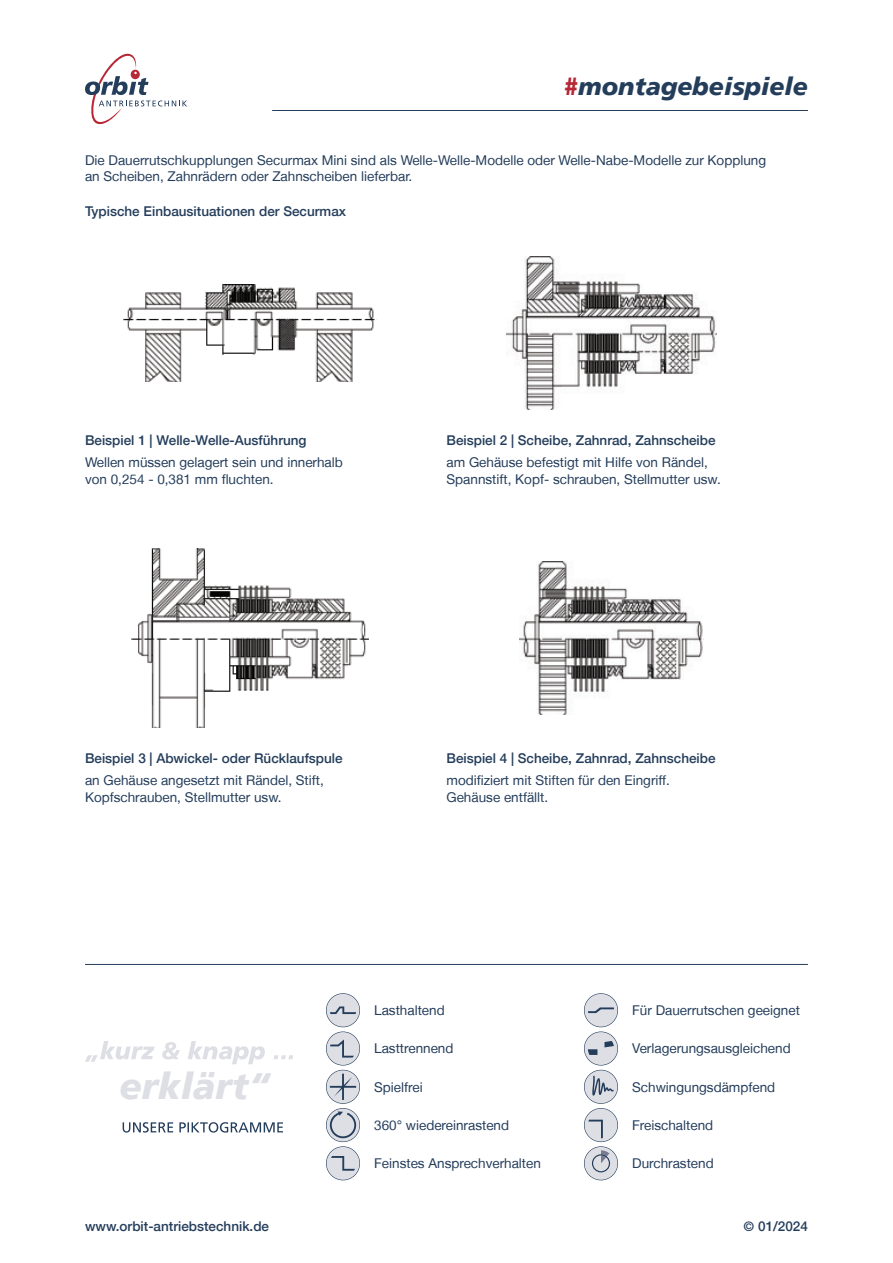
<style>
.page{position:relative;width:893px;height:1263px;background:#fff}
.page>*{position:absolute;margin:0;border:0;box-sizing:border-box;transform-origin:0 0}
.t1{font:italic 900 36.75px "Frutiger LT";color:#dedfe5}
.t2{font:italic 900 24.75px "Frutiger LT";color:#243d5b}
.t3{font:13.5px/16.2px "Helvetica Neue LT";color:#243d5b}
.t4{font:500 13.5px "Helvetica Neue LT";color:#243d5b}
.s1{color:#b72837}
.s2{font-family:"Frutiger LT Pro";font-weight:400}
</style>
<div class="page">
<svg style="left:584px;top:1146px;width:34px;height:34px"></svg>
<svg style="left:585px;top:1147px;width:32px;height:33px"></svg>
<svg style="left:584px;top:1108px;width:34px;height:34px"></svg>
<svg style="left:584px;top:1070px;width:34px;height:34px"></svg>
<svg style="left:584px;top:1031px;width:34px;height:34px"></svg>
<svg style="left:584px;top:993px;width:34px;height:34px"></svg>
<svg style="left:585px;top:994px;width:32px;height:147px"></svg>
<svg style="left:326px;top:1146px;width:34px;height:34px"></svg>
<svg style="left:327px;top:1147px;width:32px;height:33px"></svg>
<svg style="left:326px;top:1108px;width:34px;height:34px"></svg>
<svg style="left:326px;top:1070px;width:34px;height:34px"></svg>
<svg style="left:326px;top:1031px;width:34px;height:34px"></svg>
<svg style="left:326px;top:993px;width:34px;height:34px"></svg>
<svg style="left:327px;top:994px;width:32px;height:147px"></svg>
<svg style="left:85px;top:1041px;width:208px;height:23px"></svg>
<svg style="left:123px;top:1122px;width:160px;height:10px"></svg>
<hr style="left:85px;top:964px;width:723px;height:1px;background:#243d5b">
<svg style="left:85px;top:53px;width:102px;height:72px"></svg>
<hr style="left:272px;top:110px;width:536px;height:1px;background:#243d5b">
<img style="left:124px;top:285px;width:251px;height:97px">
<img style="left:506px;top:257px;width:211px;height:153px">
<img style="left:132px;top:548px;width:236px;height:180px">
<img style="left:519px;top:561px;width:184px;height:153px">
<h2 class="t2" style="left:563px;top:71px;width:246px"><span class="s1">#</span>montagebeispiele</h2>
<p class="t3" style="left:85px;top:152px;width:683px">Die Dauerrutschkupplungen Securmax Mini sind als Welle-Welle-Modelle oder Welle-Nabe-Modelle zur Kopplung an Scheiben, Zahnrädern oder Zahnscheiben lieferbar.</p>
<p class="t4" style="left:85px;top:203px;width:263px">Typische Einbausituationen der Securmax</p>
<p class="t4" style="left:85px;top:432px;width:223px">Beispiel 1 | Welle-Welle-Ausführung</p>
<p class="t3" style="left:85px;top:454px;width:259px">Wellen müssen gelagert sein und innerhalb von 0,254 - 0,381 mm fluchten.</p>
<p class="t4" style="left:446px;top:432px;width:271px">Beispiel 2 | Scheibe, Zahnrad, Zahnscheibe</p>
<p class="t3" style="left:446px;top:454px;width:276px">am Gehäuse befestigt mit Hilfe von Rändel,<br>Spannstift, Kopf- schrauben, Stellmutter usw.</p>
<p class="t4" style="left:85px;top:750px;width:259px">Beispiel 3 | Abwickel- oder Rücklaufspule</p>
<p class="t3" style="left:85px;top:772px;width:240px">an Gehäuse angesetzt mit Rändel, Stift,<br>Kopfschrauben, Stellmutter usw.</p>
<p class="t4" style="left:446px;top:750px;width:271px">Beispiel 4 | Scheibe, Zahnrad, Zahnscheibe</p>
<p class="t3" style="left:446px;top:772px;width:225px">modifiziert mit Stiften für den Eingriff.<br>Gehäuse entfällt.</p>
<h1 class="t1" style="left:120px;top:1064px;width:152px">erklärt“</h1>
<p class="t3" style="left:374px;top:1002px;width:72px">Lasthaltend</p>
<p class="t3" style="left:374px;top:1040px;width:81px">Lasttrennend</p>
<p class="t3" style="left:374px;top:1078px;width:50px">Spielfrei</p>
<p class="t3" style="left:374px;top:1117px;width:136px">360° wiedereinrastend</p>
<p class="t3" style="left:374px;top:1155px;width:168px">Feinstes Ansprechverhalten</p>
<p class="t3" style="left:632px;top:1002px;width:169px">Für Dauerrutschen geeignet</p>
<p class="t3" style="left:632px;top:1040px;width:160px">Verlagerungsausgleichend</p>
<p class="t3" style="left:632px;top:1078px;width:145px">Schwingungsdämpfend</p>
<p class="t3" style="left:632px;top:1117px;width:83px">Freischaltend</p>
<p class="t3" style="left:632px;top:1155px;width:83px">Durchrastend</p>
<p class="t4" style="left:85px;top:1218px;width:186px">www.orbit-antriebstechnik.de</p>
<p class="t4" style="left:744px;top:1218px;width:66px"><span class="s2">©</span> 01/2024</p>
</div>
